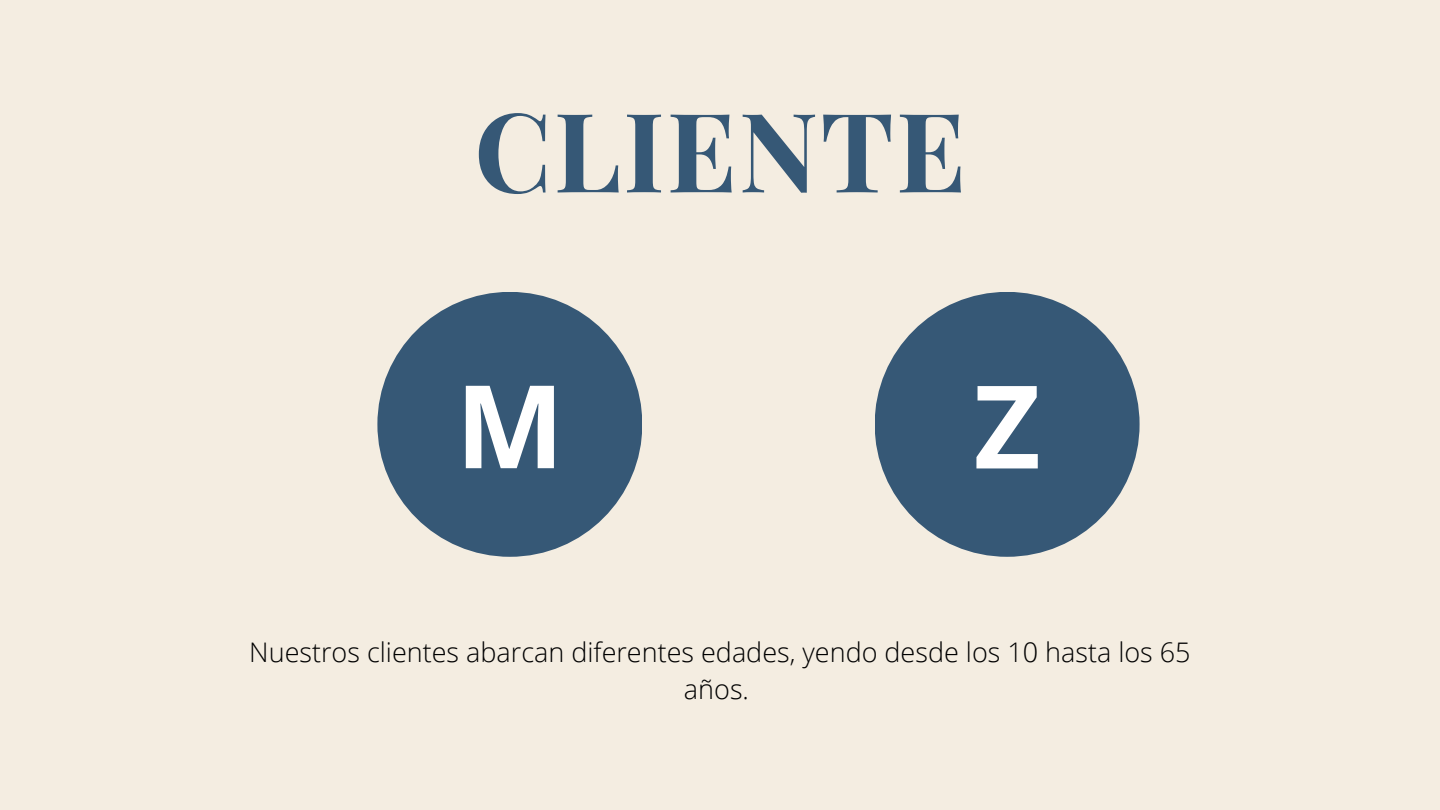
<style>
.page{position:relative;width:1440px;height:810px;background:#f4ede1}
.page>*{position:absolute;margin:0;border:0;box-sizing:border-box;transform-origin:0 0}
.t1{font:700 115.4px "Open Sans";color:#fff}
.t2{font:700 110px "Playfair Display";letter-spacing:.02em;color:#365876}
.t3{font:300 27px/37.5px "Open Sans";color:#000;text-align:center}
</style>
<div class="page">
<div style="left:875px;top:292px;width:265px;height:265px;background:#365876;border-radius:50%"></div>
<div style="left:377px;top:292px;width:265px;height:265px;background:#365876;border-radius:50%"></div>
<h2 class="t2" style="left:474px;top:73px;width:493px">CLIENTE</h2>
<h1 class="t1" style="left:455px;top:345px;width:110px">M</h1>
<h1 class="t1" style="left:974px;top:345px;width:68px">Z</h1>
<p class="t3" style="left:249px;top:633px;width:943px">Nuestros clientes abarcan diferentes edades, yendo desde los 10 hasta los 65 años.</p>
</div>
